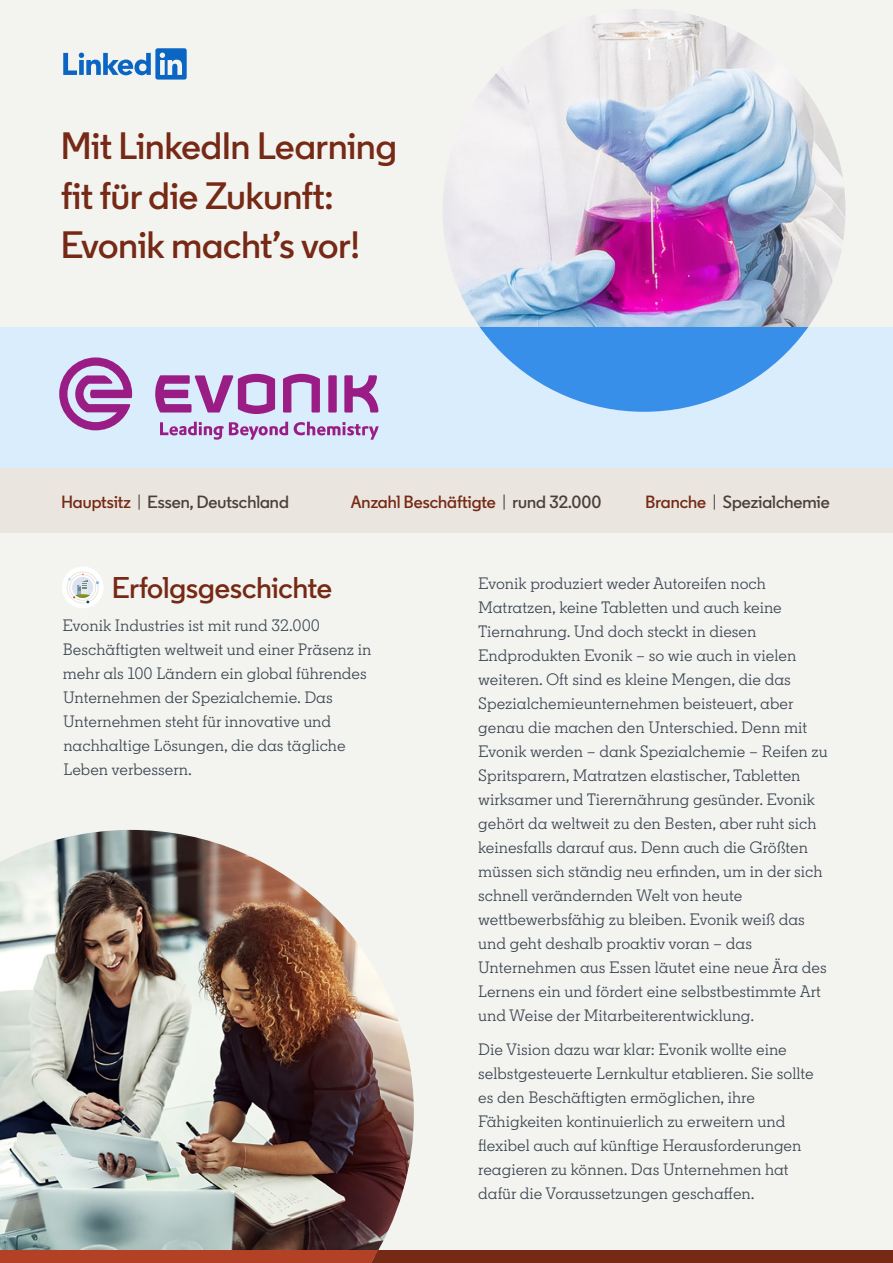
<style>
.page{position:relative;width:893px;height:1263px;background:#f3f3f0}
.page>*{position:absolute;margin:0;border:0;box-sizing:border-box;transform-origin:0 0}
.t1{font:600 38.1px/49.8px "Community";color:#762915}
.t2{font:600 30px "Community";color:#762915}
.t3{font:600 17.7px "Community";color:#474139}
.t4{font:600 17.7px "Community";color:#762915}
.t5{font:16.5px/24px "Community Slab";color:#39444f}
.s1{color:#762915}
.s2{font-weight:400}
.s3{font-weight:400;color:#474139}
.s4{color:#474139}
</style>
<div class="page">
<div style="left:0;top:1251px;width:893px;height:12px;background:#762915"></div>
<div style="left:0;top:327px;width:893px;height:141px;background:#d9edfc"></div>
<div style="left:0;top:469px;width:893px;height:64px;background:#eae5de"></div>
<svg style="left:160px;top:422px;width:219px;height:18px"></svg>
<svg style="left:283px;top:374px;width:95px;height:38px"></svg>
<svg style="left:155px;top:374px;width:120px;height:40px"></svg>
<svg style="left:59px;top:357px;width:73px;height:73px"></svg>
<img style="left:443px;top:9px;width:402px;height:318px">
<svg style="left:479px;top:327px;width:329px;height:85px;fill:#378fe9"></svg>
<svg style="left:63px;top:48px;width:124px;height:32px"></svg>
<div style="left:62px;top:566px;width:42px;height:42px;background:#fff;border-radius:50%"></div>
<div style="left:67px;top:572px;width:31px;height:31px;border:1px solid #e9e5df;border-radius:50%"></div>
<svg style="left:68px;top:573px;width:31px;height:30px"></svg>
<img style="left:0;top:830px;width:414px;height:421px">
<div style="left:0;top:1251px;width:414px;height:12px;background:#b24125"></div>
<h1 class="t1" style="left:61px;top:120px;width:337px">Mit LinkedIn Learning fit für die Zukunft:<br>Evonik macht’s vor!</h1>
<p class="t3" style="left:62px;top:490px;width:229px"><span class="s1">Hauptsitz</span> <span class="s2">|</span> Essen, Deutschland</p>
<p class="t4" style="left:351px;top:490px;width:252px">Anzahl Beschäftigte <span class="s3">|</span> <span class="s4">rund 32.000</span></p>
<p class="t3" style="left:646px;top:490px;width:186px"><span class="s1">Branche</span> <span class="s2">|</span> Spezialchemie</p>
<h2 class="t2" style="left:112px;top:569px;width:221px">Erfolgsgeschichte</h2>
<p class="t5" style="left:63px;top:613px;width:310px">Evonik Industries ist mit rund 32.000<br>Beschäftigten weltweit und einer Präsenz in mehr als 100 Ländern ein global führendes Unternehmen der Spezialchemie. Das Unternehmen steht für innovative und nachhaltige Lösungen, die das tägliche Leben verbessern.</p>
<p class="t5" style="left:478px;top:571px;width:351px">Evonik produziert weder Autoreifen noch Matratzen, keine Tabletten und auch keine Tiernahrung. Und doch steckt in diesen Endprodukten Evonik – so wie auch in vielen weiteren. Oft sind es kleine Mengen, die das Spezialchemieunternehmen beisteuert, aber genau die machen den Unterschied. Denn mit Evonik werden – dank Spezialchemie – Reifen zu Spritsparern, Matratzen elastischer, Tabletten wirksamer und Tierernährung gesünder. Evonik gehört da weltweit zu den Besten, aber ruht sich keinesfalls darauf aus. Denn auch die Größten müssen sich ständig neu erfinden, um in der sich schnell verändernden Welt von heute wettbewerbsfähig zu bleiben. Evonik weiß das und geht deshalb proaktiv voran – das Unternehmen aus Essen läutet eine neue Ära des Lernens ein und fördert eine selbstbestimmte Art und Weise der Mitarbeiterentwicklung.</p>
<p class="t5" style="left:478px;top:1038px;width:337px">Die Vision dazu war klar: Evonik wollte eine selbstgesteuerte Lernkultur etablieren. Sie sollte es den Beschäftigten ermöglichen, ihre Fähigkeiten kontinuierlich zu erweitern und flexibel auch auf künftige Herausforderungen reagieren zu können. Das Unternehmen hat dafür die Voraussetzungen geschaffen.</p>
</div>
